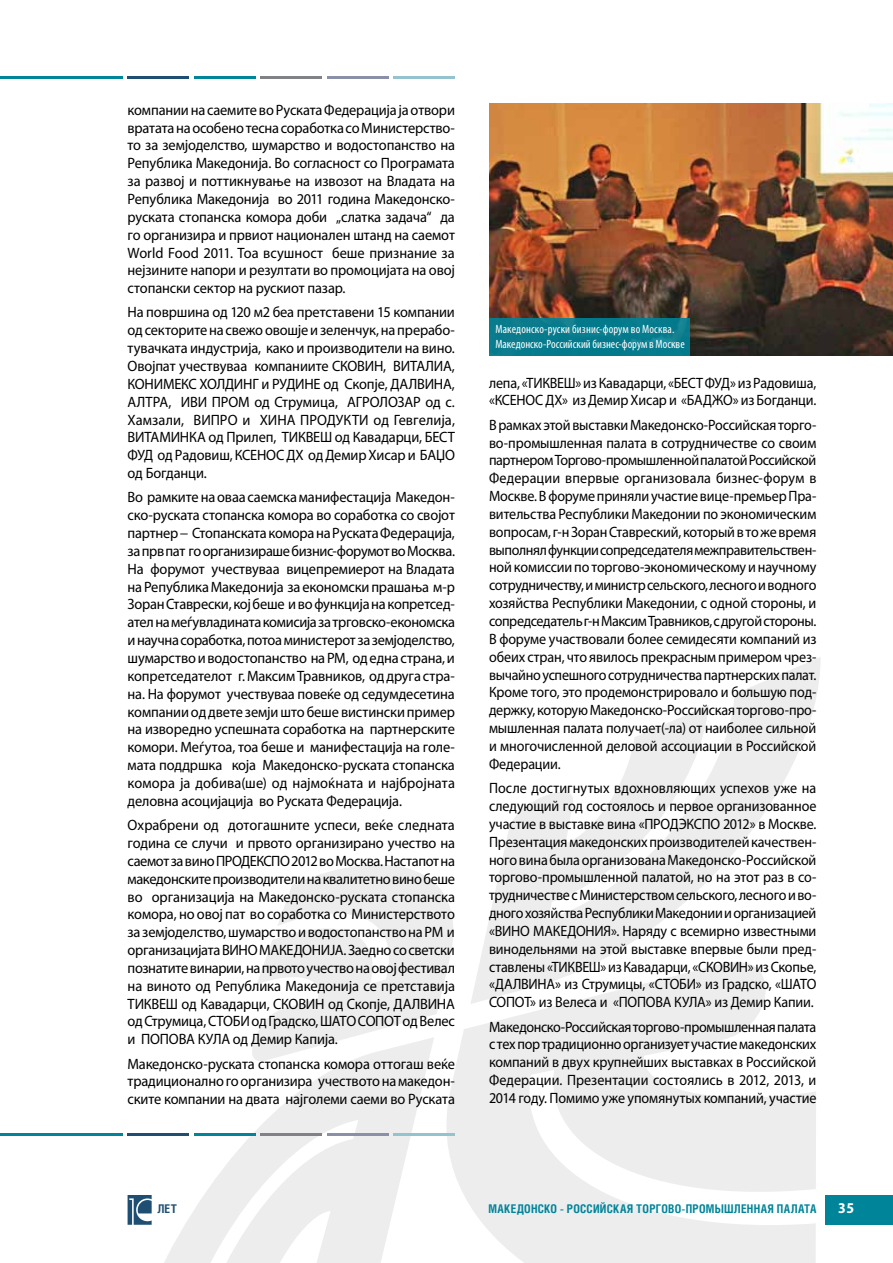
<style>
.page{position:relative;width:893px;height:1263px;background:#fff}
.page>*{position:absolute;margin:0;border:0;box-sizing:border-box;transform-origin:0 0}
.t1{font:15px/17.9px "Myriad Pro";letter-spacing:-.01em;color:#000;text-align:justify;scale:.96 1}
.t2{font:15px/17.9px "Myriad Pro";letter-spacing:-.01em;color:#000;text-align:justify;scale:.94 1}
.t3{font:700 semi-condensed 15px "Myriad Pro";color:#fff}
.t4{font:condensed 12px/15px "Myriad Pro";letter-spacing:.005em;color:#fff}
.t5{font:700 12px "Helios Cond C";letter-spacing:.02em;color:#008499}
.t6{font:700 12px "Helios Cond C";color:#1e4f72}
</style>
<div class="page">
<svg style="left:480px;top:657px;width:341px;height:302px"></svg>
<svg style="left:256px;top:865px;width:197px;height:172px;fill:#ededee"></svg>
<svg style="left:422px;top:959px;width:394px;height:304px;fill:#ededee"></svg>
<svg style="left:132px;top:1037px;width:302px;height:226px"></svg>
<hr style="left:0;top:1133px;width:122px;height:2px;background:#008499">
<hr style="left:128px;top:1133px;width:61px;height:2px;background:#1e4f72">
<hr style="left:194px;top:1133px;width:62px;height:2px;background:#008499">
<hr style="left:261px;top:1133px;width:61px;height:2px;background:#808285">
<hr style="left:327px;top:1133px;width:62px;height:2px;background:#8a90a7">
<hr style="left:394px;top:1133px;width:61px;height:2px;background:#94c3cf">
<hr style="left:0;top:77px;width:122px;height:2px;background:#008499">
<hr style="left:128px;top:77px;width:61px;height:2px;background:#1e4f72">
<hr style="left:194px;top:77px;width:62px;height:2px;background:#008499">
<hr style="left:261px;top:77px;width:61px;height:2px;background:#808285">
<hr style="left:327px;top:77px;width:62px;height:2px;background:#8a90a7">
<hr style="left:394px;top:77px;width:61px;height:2px;background:#94c3cf">
<img style="left:489px;top:103px;width:404px;height:252px">
<div style="left:489px;top:318px;width:201px;height:37px;background:#067b8d"></div>
<div style="left:825px;top:1195px;width:68px;height:30px;background:#008499"></div>
<svg style="left:128px;top:1195px;width:24px;height:30px"></svg>
<p class="t1" style="left:128px;top:101px;width:343px">компании на саемите во Руската Федерација ја отвори вратата на особено тесна соработка со Министерство&shy;то за земјоделство, шумарство и водостопанство на Република Македонија. Во согласност со Програмата за развој и поттикнување на извозот на Владата на Република Македонија во 2011 година Македонско&shy;руската стопанска комора доби „слатка задача“ да го организира и првиот национален штанд на саемот World Food 2011. Тоа всушност беше признание за нејзините напори и резултати во промоцијата на овој стопански сектор на рускиот пазар.</p>
<p class="t1" style="left:128px;top:304px;width:343px">На површина од 120 м2 беа претставени 15 компании од секторите на свежо овошје и зеленчук, на прерабо&shy;тувачката индустрија, како и производители на вино.<br>Овојпат учествуваа компаниите СКОВИН, ВИТАЛИА, КОНИМЕКС ХОЛДИНГ и РУДИНЕ од Скопје, ДАЛВИНА, АЛТРА, ИВИ ПРОМ од Струмица, АГРОЛОЗАР од с.<br>Хамзали, ВИПРО и ХИНА ПРОДУКТИ од Гевгелија, ВИТАМИНКА од Прилеп, ТИКВЕШ од Кавадарци, БЕСТ ФУД од Радовиш, КСЕНОС ДХ од Демир Хисар и БАЏО од Богданци.</p>
<p class="t1" style="left:128px;top:489px;width:343px">Во рамките на оваа саемска манифестација Македон&shy;ско-руската стопанска комора во соработка со својот партнер − Стопанската комора на Руската Федерација, за прв пат го организираше бизнис-форумот во Москва.<br>На форумот учествуваа вицепремиерот на Владата на Република Македонија за економски прашања м-р Зоран Ставрески, кој беше и во функција на копретсед&shy;ател на меѓувладината комисија за трговско-економска и научна соработка, потоа министерот за земјоделство, шумарство и водостопанство на РМ, од една страна, и копретседателот г. Максим Травников, од друга стра&shy;на. На форумот учествуваа повеќе од седумдесетина компании од двете земји што беше вистински пример на изворедно успешната соработка на партнерските комори. Меѓутоа, тоа беше и манифестација на голе&shy;мата поддршка која Македонско-руската стопанска комора ја добива(ше) од најмоќната и најбројната деловна асоцијација во Руската Федерација.</p>
<p class="t1" style="left:128px;top:816px;width:343px">Охрабрени од дотогашните успеси, веќе следната година се случи и првото организирано учество на саемот за вино ПРОДЕКСПО 2012 во Москва. Настапот на македонските производители на квалитетно вино беше во организација на Македонско-руската стопанска комора, но овој пат во соработка со Министерството за земјоделство, шумарство и водостопанство на РМ и организацијата ВИНО МАКЕДОНИЈА. Заедно со светски познатите винарии, на првото учество на овој фестивал на виното од Република Македонија се претставија ТИКВЕШ од Кавадарци, СКОВИН од Скопје, ДАЛВИНА од Струмица, СТОБИ од Градско, ШАТО СОПОТ од Велес и ПОПОВА КУЛА од Демир Капија.</p>
<p class="t1" style="left:128px;top:1055px;width:343px">Македонско-руската стопанска комора оттогаш веќе традиционално го организира учеството на македон&shy;ските компании на двата најголеми саеми во Руската</p>
<p class="t4" style="left:495px;top:321px;width:191px">Македонско-руски бизнис-форум во Москва.<br>Македонско-Российский бизнес-форум в Москве</p>
<p class="t2" style="left:489px;top:374px;width:350px">лепа, «ТИКВЕШ» из Кавадарци, «БЕСТ ФУД» из Радовиша, «КСЕНОС ДХ» из Демир Хисар и «БАДЖО» из Богданци.</p>
<p class="t2" style="left:489px;top:416px;width:350px">В рамках этой выставки Македонско-Российская торго&shy;во-промышленная палата в сотрудничестве со своим партнером Торгово-промышленной палатой Российской Федерации впервые организовала бизнес-форум в Москве. В форуме приняли участие вице-премьер Пра&shy;вительства Республики Македонии по экономическим вопросам, г-н Зоран Ставреский, который в то же время выполнял функции сопредседателя межправительствен&shy;ной комиссии по торгово-экономическому и научному сотрудничеству, и министр сельского, лесного и водного хозяйства Республики Македонии, с одной стороны, и сопредседатель г-н Максим Травников, с другой стороны.<br>В форуме участвовали более семидесяти компаний из обеих стран, что явилось прекрасным примером чрез&shy;вычайно успешного сотрудничества партнерских палат.<br>Кроме того, это продемонстрировало и большую под&shy;держку, которую Македонско-Российская торгово-про&shy;мышленная палата получает(-ла) от наиболее сильной и многочисленной деловой ассоциации в Российской Федерации.</p>
<p class="t2" style="left:489px;top:779px;width:350px">После достигнутых вдохновляющих успехов уже на следующий год состоялось и первое организованное участие в выставке вина «ПРОДЭКСПО 2012» в Москве.<br>Презентация македонских производителей качествен&shy;ного вина была организована Македонско-Российской торгово-промышленной палатой, но на этот раз в со&shy;трудничестве с Министерством сельского, лесного и во&shy;дного хозяйства Республики Македонии и организацией «ВИНО МАКЕДОНИЯ». Наряду с всемирно известными винодельнями на этой выставке впервые были пред&shy;ставлены «ТИКВЕШ» из Кавадарци, «СКОВИН» из Скопье, «ДАЛВИНА» из Струмицы, «СТОБИ» из Градско, «ШАТО СОПОТ» из Велеса и «ПОПОВА КУЛА» из Демир Капии.</p>
<p class="t2" style="left:489px;top:1018px;width:350px">Македонско-Российская торгово-промышленная палата с тех пор традиционно организует участие македонских компаний в двух крупнейших выставках в Российской Федерации. Презентации состоялись в 2012, 2013, и 2014 году. Помимо уже упомянутых компаний, участие</p>
<p class="t6" style="left:157px;top:1201px;width:21px">ЛЕТ</p>
<p class="t5" style="left:488px;top:1201px;width:329px">МАКЕДОНСКО - РОССИЙСКАЯ ТОРГОВО-ПРОМЫШЛЕННАЯ ПАЛАТА</p>
<p class="t3" style="left:838px;top:1200px;width:17px">35</p>
</div>
